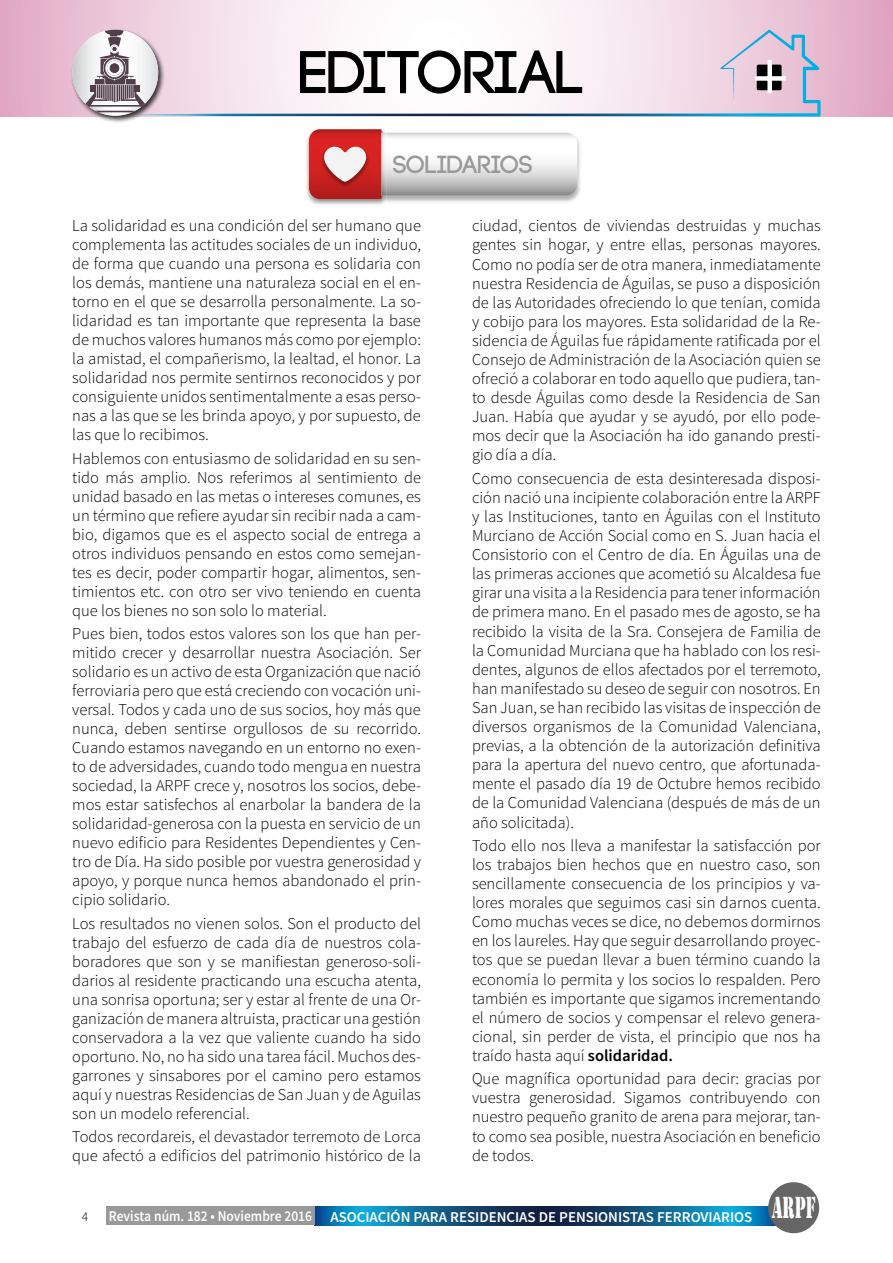
<style>
.page{position:relative;width:893px;height:1263px;background:#fff}
.page>*{position:absolute;margin:0;border:0;box-sizing:border-box;transform-origin:0 0}
.t1{font:700 60px "Code";color:#000}
.t2{font:700 24.75px "Code";color:#999}
.t3{font:300 16.5px/19px "Source Sans Pro";color:#000;text-align:justify}
.t4{font:600 15px "Source Sans Pro";color:#fff;scale:.9 1}
.t5{font:300 13.5px "Source Sans Pro";color:#000}
.s1{font-weight:600}
</style>
<div class="page">
<svg style="left:315px;top:1206px;width:459px;height:19px;background:#0f608c"></svg>
<div style="left:106px;top:1206px;width:209px;height:19px;background:#999"></div>
<div style="left:768px;top:1182px;width:51px;height:51px;background:#666;border-radius:50%"></div>
<svg style="left:0;top:0;width:893px;height:116px"></svg>
<div style="left:71px;top:28px;width:95px;height:95px;background:#000;opacity:.75"></div>
<svg style="left:128px;top:30px;width:693px;height:87px"></svg>
<div style="left:757px;top:65px;width:24px;height:25px;background:#000101;border-radius:2px"></div>
<div style="left:767px;top:60px;width:5px;height:33px;background:#fff"></div>
<div style="left:755px;top:76px;width:31px;height:5px;background:#fff"></div>
<svg style="left:72px;top:30px;width:86px;height:86px"></svg>
<img style="left:387px;top:139px;width:193px;height:63px">
<img style="left:306px;top:136px;width:81px;height:69px">
<svg style="left:309px;top:129px;width:268px;height:70px"></svg>
<h1 class="t1" style="left:299px;top:42px;width:286px">EDITORIAL</h1>
<h2 class="t2" style="left:393px;top:152px;width:141px">SOLIDARIOS</h2>
<p class="t3" style="left:72px;top:216px;width:350px">La solidaridad es una condición del ser humano que complementa las actitudes sociales de un individuo, de forma que cuando una persona es solidaria con los demás, mantiene una naturaleza social en el en&shy;torno en el que se desarrolla personalmente. La so&shy;lidaridad es tan importante que representa la base de muchos valores humanos más como por ejemplo: la amistad, el compañerismo, la lealtad, el honor. La solidaridad nos permite sentirnos reconocidos y por consiguiente unidos sentimentalmente a esas perso&shy;nas a las que se les brinda apoyo, y por supuesto, de las que lo recibimos.</p>
<p class="t3" style="left:72px;top:449px;width:350px">Hablemos con entusiasmo de solidaridad en su sen&shy;tido más amplio. Nos referimos al sentimiento de unidad basado en las metas o intereses comunes, es un término que refiere ayudar sin recibir nada a cam&shy;bio, digamos que es el aspecto social de entrega a otros individuos pensando en estos como semejan&shy;tes es decir, poder compartir hogar, alimentos, sen&shy;timientos etc. con otro ser vivo teniendo en cuenta que los bienes no son solo lo material.</p>
<p class="t3" style="left:72px;top:624px;width:350px">Pues bien, todos estos valores son los que han per&shy;mitido crecer y desarrollar nuestra Asociación. Ser solidario es un activo de esta Organización que nació ferroviaria pero que está creciendo con vocación uni&shy;versal. Todos y cada uno de sus socios, hoy más que nunca, deben sentirse orgullosos de su recorrido.<br>Cuando estamos navegando en un entorno no exen&shy;to de adversidades, cuando todo mengua en nuestra sociedad, la ARPF crece y, nosotros los socios, debe&shy;mos estar satisfechos al enarbolar la bandera de la solidaridad-generosa con la puesta en servicio de un nuevo edificio para Residentes Dependientes y Cen&shy;tro de Día. Ha sido posible por vuestra generosidad y apoyo, y porque nunca hemos abandonado el prin&shy;cipio solidario.</p>
<p class="t3" style="left:72px;top:914px;width:350px">Los resultados no vienen solos. Son el producto del trabajo del esfuerzo de cada día de nuestros cola&shy;boradores que son y se manifiestan generoso-soli&shy;darios al residente practicando una escucha atenta, una sonrisa oportuna; ser y estar al frente de una Or&shy;ganización de manera altruista, practicar una gestión conservadora a la vez que valiente cuando ha sido oportuno. No, no ha sido una tarea fácil. Muchos des&shy;garrones y sinsabores por el camino pero estamos aquí y nuestras Residencias de San Juan y de Aguilas son un modelo referencial.</p>
<p class="t3" style="left:72px;top:1127px;width:350px">Todos recordareis, el devastador terremoto de Lorca que afectó a edificios del patrimonio histórico de la</p>
<p class="t3" style="left:472px;top:216px;width:350px">ciudad, cientos de viviendas destruidas y muchas gentes sin hogar, y entre ellas, personas mayores.<br>Como no podía ser de otra manera, inmediatamente nuestra Residencia de Águilas, se puso a disposición de las Autoridades ofreciendo lo que tenían, comida y cobijo para los mayores. Esta solidaridad de la Re&shy;sidencia de Águilas fue rápidamente ratificada por el Consejo de Administración de la Asociación quien se ofreció a colaborar en todo aquello que pudiera, tan&shy;to desde Águilas como desde la Residencia de San Juan. Había que ayudar y se ayudó, por ello pode&shy;mos decir que la Asociación ha ido ganando presti&shy;gio día a día.</p>
<p class="t3" style="left:472px;top:469px;width:350px">Como consecuencia de esta desinteresada disposi&shy;ción nació una incipiente colaboración entre la ARPF y las Instituciones, tanto en Águilas con el Instituto Murciano de Acción Social como en S. Juan hacia el Consistorio con el Centro de día. En Águilas una de las primeras acciones que acometió su Alcaldesa fue girar una visita a la Residencia para tener información de primera mano. En el pasado mes de agosto, se ha recibido la visita de la Sra. Consejera de Familia de la Comunidad Murciana que ha hablado con los resi&shy;dentes, algunos de ellos afectados por el terremoto, han manifestado su deseo de seguir con nosotros. En San Juan, se han recibido las visitas de inspección de diversos organismos de la Comunidad Valenciana, previas, a la obtención de la autorización definitiva para la apertura del nuevo centro, que afortunada&shy;mente el pasado día 19 de Octubre hemos recibido de la Comunidad Valenciana (después de más de un año solicitada).</p>
<p class="t3" style="left:472px;top:836px;width:350px">Todo ello nos lleva a manifestar la satisfacción por los trabajos bien hechos que en nuestro caso, son sencillamente consecuencia de los principios y va&shy;lores morales que seguimos casi sin darnos cuenta.<br>Como muchas veces se dice, no debemos dormirnos en los laureles. Hay que seguir desarrollando proyec&shy;tos que se puedan llevar a buen término cuando la economía lo permita y los socios lo respalden. Pero también es importante que sigamos incrementando el número de socios y compensar el relevo genera&shy;cional, sin perder de vista, el principio que nos ha traído hasta aquí <span class="s1">solidaridad.</span></p>
<p class="t3" style="left:472px;top:1069px;width:350px">Que magnífica oportunidad para decir: gracias por vuestra generosidad. Sigamos contribuyendo con nuestro pequeño granito de arena para mejorar, tan&shy;to como sea posible, nuestra Asociación en beneficio de todos.</p>
<p class="t5" style="left:82px;top:1208px;width:8px">4</p>
<p class="t4" style="left:109px;top:1207px;width:787px">Revista núm. 182 • Noviembre 2016 ASOCIACIÓN PARA RESIDENCIAS DE PENSIONISTAS FERROVIARIOS <sup>ARPF</sup></p>
</div>
